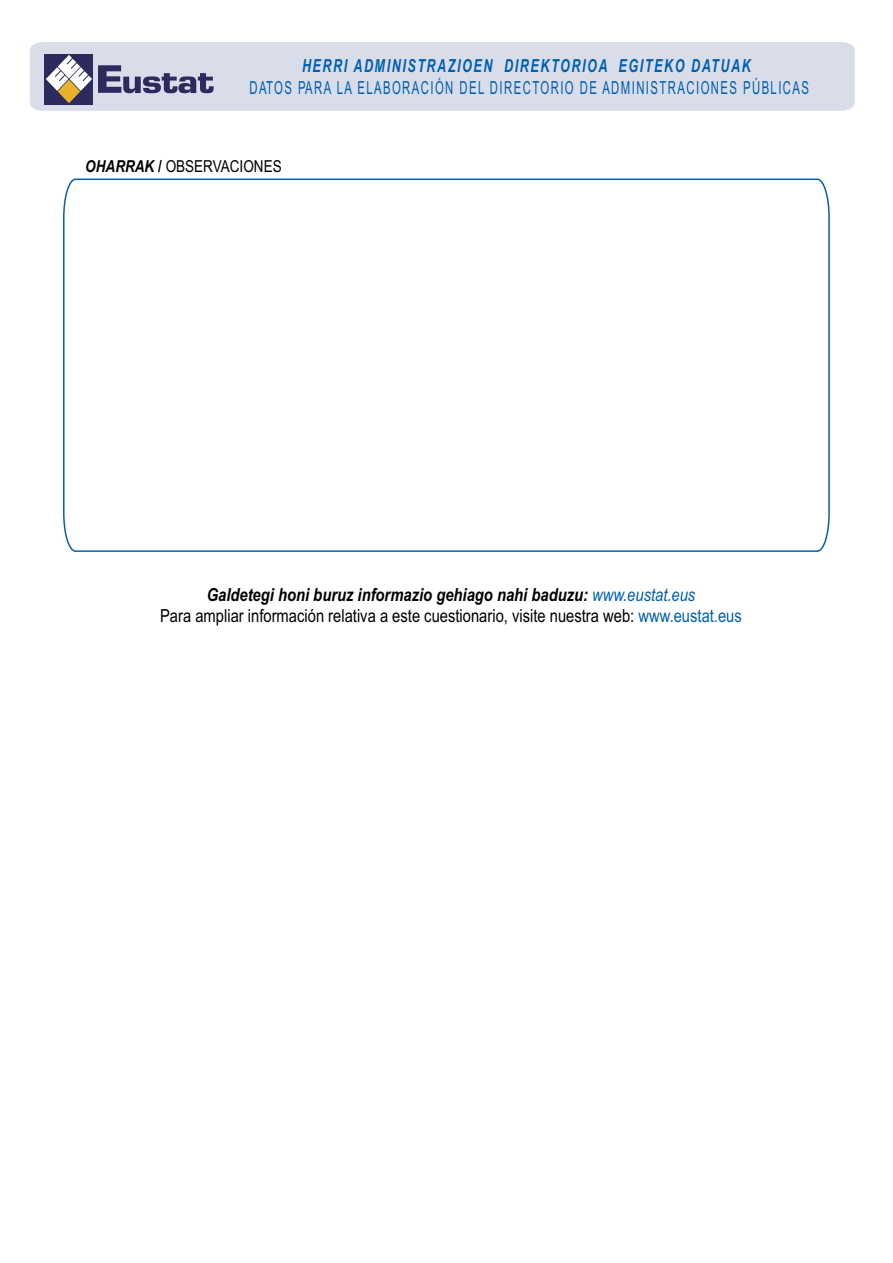
<style>
.page{position:relative;width:893px;height:1263px;background:#fff}
.page>*{position:absolute;margin:0;border:0;box-sizing:border-box;transform-origin:0 0}
.t1{font:18px/20.4px "Arial Narrow";color:#000;text-align:center}
.t2{font:18px "Arial Narrow";letter-spacing:.1em;color:#015fae;scale:.77 1}
.t3{font:italic 700 18px "Arial Narrow";letter-spacing:.1em;color:#015fae;scale:.85 1}
.t4{font:16.5px "Arial Narrow";color:#000}
.s1{font-weight:700;font-style:italic}
.s2{font-weight:700}
.s3{font-style:italic;color:#015fae}
.s4{color:#015fae}
</style>
<div class="page">
<div style="left:30px;top:42px;width:825px;height:69px;background:#d9dde9"></div>
<svg style="left:63px;top:178px;width:767px;height:374px"></svg>
<div style="left:45px;top:54px;width:48px;height:50px;background:#2d2b5e"></div>
<svg style="left:46px;top:55px;width:46px;height:48px"></svg>
<svg style="left:98px;top:65px;width:116px;height:28px;background:#888aa8"></svg>
<p class="t3" style="left:302px;top:59px;width:529px">HERRI ADMINISTRAZIOEN DIREKTORIOA EGITEKO DATUAK</p>
<p class="t2" style="left:250px;top:80px;width:728px">DATOS PARA LA ELABORACIÓN DEL DIRECTORIO DE ADMINISTRACIONES PÚBLICAS</p>
<p class="t4" style="left:85px;top:160px;width:198px"><span class="s1">OHARRAK</span> <span class="s2">/</span> OBSERVACIONES</p>
<p class="t1" style="left:160px;top:586px;width:583px"><span class="s1">Galdetegi honi buruz informazio gehiago nahi baduzu:</span> <span class="s3">www.eustat.eus<br></span>Para ampliar información relativa a este cuestionario, visite nuestra web: <span class="s4">www.eustat.eus</span></p>
</div>
